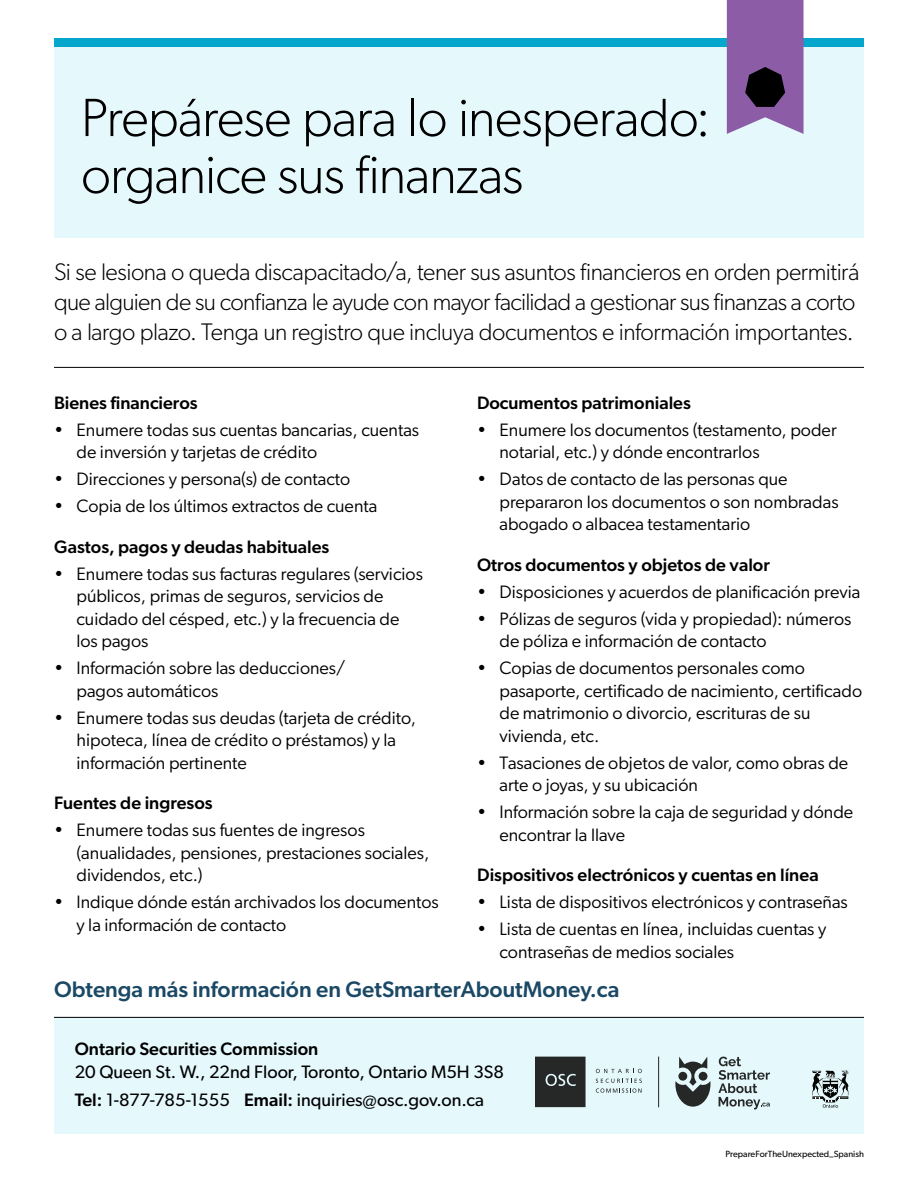
<style>
.page{position:relative;width:918px;height:1188px;background:#fff}
.page>*{position:absolute;margin:0;border:0;box-sizing:border-box;transform-origin:0 0}
.Heading_Style{font:300 54px/57px "Gibson";letter-spacing:-.02em;color:#000}
.Intro_Paragraph{font:300 24px/30px "Gibson";letter-spacing:-.02em;color:#000}
.t1{font:500 22.5px "Gibson";color:#1b4965}
.t2{font:18px/22.5px "Gibson";color:#000}
.Tertiary_Head{font:500 18px "Gibson";color:#000}
.t3{font:18px/28.5px "Gibson";color:#000}
.Handout_Label__Name_Language{font:9px "Gibson";color:#000}
.s1{font-weight:500}
</style>
<div class="page">
<div style="left:54px;top:1017px;width:810px;height:117px;background:#e5f8fc"></div>
<hr style="left:54px;top:1017px;width:810px;height:1px;background:#000">
<svg style="left:675px;top:1057px;width:35px;height:50px"></svg>
<svg style="left:718px;top:1057px;width:52px;height:52px"></svg>
<svg style="left:596px;top:1069px;width:46px;height:4px"></svg>
<svg style="left:596px;top:1079px;width:46px;height:14px"></svg>
<svg style="left:535px;top:1057px;width:51px;height:50px;background:#313333"></svg>
<hr style="left:658px;top:1057px;width:1px;height:50px;background:#262727">
<svg style="left:812px;top:1070px;width:37px;height:38px"></svg>
<div style="left:54px;top:47px;width:810px;height:191px;background:#e5f8fc"></div>
<div style="left:54px;top:38px;width:810px;height:9px;background:#05a7cc"></div>
<hr style="left:54px;top:367px;width:810px;height:1px;background:#000">
<svg style="left:727px;top:0;width:77px;height:134px;background:#825c98"></svg>
<p class="Heading_Style" style="left:81px;top:88px;width:631px">Prepárese para lo inesperado: organice sus finanzas</p>
<p class="Intro_Paragraph" style="left:54px;top:257px;width:807px">Si se lesiona o queda discapacitado/a, tener sus asuntos financieros en orden permitirá que alguien de su confianza le ayude con mayor facilidad a gestionar sus finanzas a corto o a largo plazo. Tenga un registro que incluya documentos e información importantes.</p>
<p class="Tertiary_Head" style="left:54px;top:392px;width:145px">Bienes financieros</p>
<p class="t2" style="left:76px;top:418px;width:344px;text-indent:-22px">• Enumere todas sus cuentas bancarias, cuentas de inversión y tarjetas de crédito</p>
<p class="t2" style="left:54px;top:468px;width:298px">• Direcciones y persona(s) de contacto</p>
<p class="t2" style="left:54px;top:495px;width:325px">• Copia de los últimos extractos de cuenta</p>
<p class="Tertiary_Head" style="left:54px;top:536px;width:277px">Gastos, pagos y deudas habituales</p>
<p class="t2" style="left:76px;top:562px;width:348px;text-indent:-22px">• Enumere todas sus facturas regulares (servicios públicos, primas de seguros, servicios de cuidado del césped, etc.) y la frecuencia de los pagos</p>
<p class="t2" style="left:76px;top:657px;width:270px;text-indent:-22px">• Información sobre las deducciones/ pagos automáticos</p>
<p class="t2" style="left:76px;top:706px;width:341px;text-indent:-22px">• Enumere todas sus deudas (tarjeta de crédito, hipoteca, línea de crédito o préstamos) y la información pertinente</p>
<p class="Tertiary_Head" style="left:54px;top:792px;width:160px">Fuentes de ingresos</p>
<p class="t2" style="left:76px;top:819px;width:354px;text-indent:-22px">• Enumere todas sus fuentes de ingresos (anualidades, pensiones, prestaciones sociales, dividendos, etc.)</p>
<p class="t2" style="left:76px;top:891px;width:364px;text-indent:-22px">• Indique dónde están archivados los documentos y la información de contacto</p>
<p class="Tertiary_Head" style="left:477px;top:392px;width:215px">Documentos patrimoniales</p>
<p class="t2" style="left:500px;top:418px;width:339px;text-indent:-22px">• Enumere los documentos (testamento, poder notarial, etc.) y dónde encontrarlos</p>
<p class="t2" style="left:500px;top:468px;width:341px;text-indent:-22px">• Datos de contacto de las personas que prepararon los documentos o son nombradas abogado o albacea testamentario</p>
<p class="Tertiary_Head" style="left:477px;top:554px;width:294px">Otros documentos y objetos de valor</p>
<p class="t2" style="left:477px;top:580px;width:385px">• Disposiciones y acuerdos de planificación previa</p>
<p class="t2" style="left:500px;top:607px;width:354px;text-indent:-22px">• Pólizas de seguros (vida y propiedad): números de póliza e información de contacto</p>
<p class="t2" style="left:500px;top:657px;width:364px;text-indent:-22px">• Copias de documentos personales como pasaporte, certificado de nacimiento, certificado de matrimonio o divorcio, escrituras de su vivienda, etc.</p>
<p class="t2" style="left:500px;top:751px;width:350px;text-indent:-22px">• Tasaciones de objetos de valor, como obras de arte o joyas, y su ubicación</p>
<p class="t2" style="left:500px;top:801px;width:355px;text-indent:-22px">• Información sobre la caja de seguridad y dónde encontrar la llave</p>
<p class="Tertiary_Head" style="left:477px;top:864px;width:343px">Dispositivos electrónicos y cuentas en línea</p>
<p class="t2" style="left:477px;top:891px;width:372px">• Lista de dispositivos electrónicos y contraseñas</p>
<p class="t2" style="left:500px;top:918px;width:328px;text-indent:-22px">• Lista de cuentas en línea, incluidas cuentas y contraseñas de medios sociales</p>
<p class="t1" style="left:54px;top:976px;width:567px">Obtenga más información en GetSmarterAboutMoney.ca</p>
<p class="Tertiary_Head" style="left:75px;top:1038px;width:245px">Ontario Securities Commission</p>
<p class="t3" style="left:75px;top:1057px;width:431px">20 Queen St. W., 22nd Floor, Toronto, Ontario M5H 3S8<br><span class="s1">Tel:</span> 1-877-785-1555 <span class="s1">Email:</span> inquiries@osc.gov.on.ca</p>
<p class="Handout_Label__Name_Language" style="left:726px;top:1149px;width:140px">PrepareForTheUnexpected_Spanish</p>
</div>
